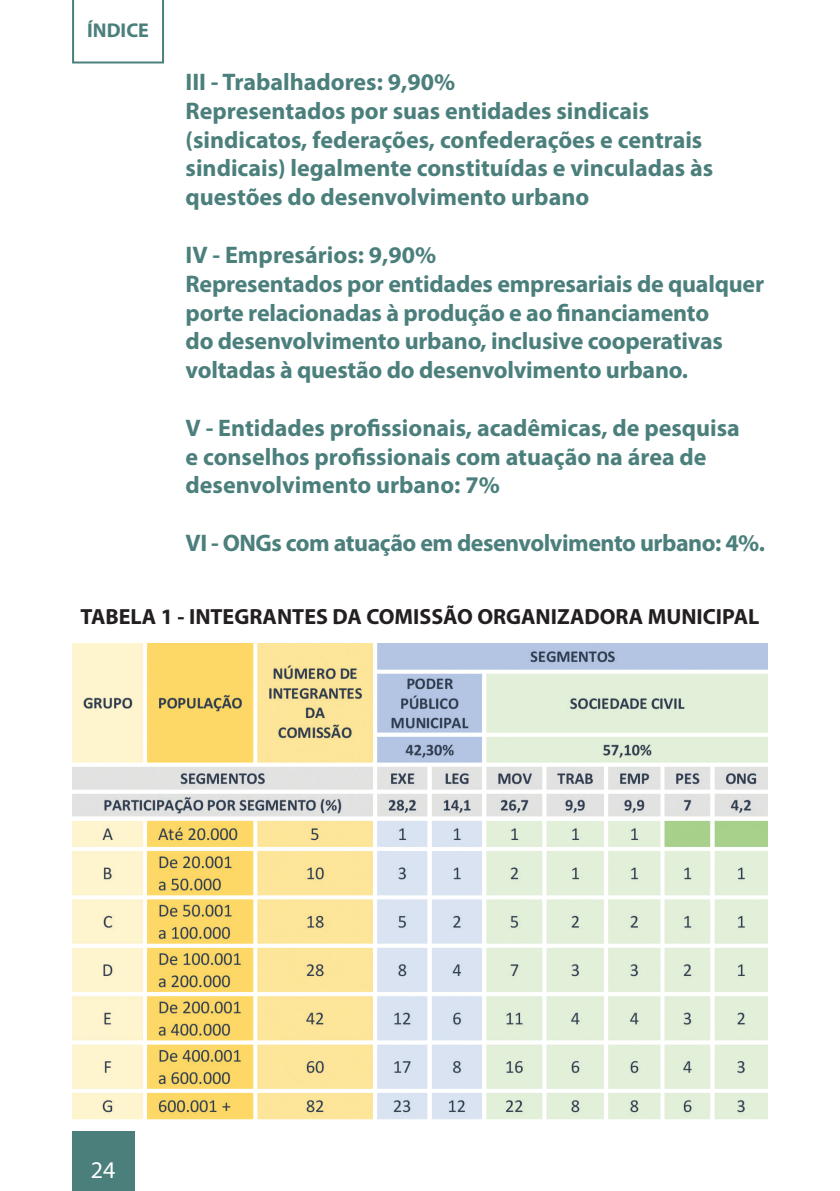
<style>
.page{position:relative;width:840px;height:1191px;background:#fff}
.page>*{position:absolute;margin:0;border:0;box-sizing:border-box;transform-origin:0 0}
.TEXTO_12_-_GERAL{font:700 24px/28.8px "Myriad Pro";letter-spacing:-.005em;color:#4b7f7c}
.t1{font:24px "Myriad Pro";color:#fff}
.TEXTO_12_-_GERAL-2{font:700 22px "Myriad Pro";color:#231f20}
.TEXTO_12_-_GERAL-3{font:700 20px "Myriad Pro";color:#4b7f7c}
</style>
<div class="page">
<div style="left:72px;top:1131px;width:62px;height:60px;background:#4b7f7c"></div>
<img style="left:72px;top:643px;width:695px;height:477px">
<svg style="left:72px;top:0;width:92px;height:63px"></svg>
<p class="TEXTO_12_-_GERAL-3" style="left:87px;top:18px;width:63px">ÍNDICE</p>
<p class="TEXTO_12_-_GERAL" style="left:185px;top:67px;width:271px">III - Trabalhadores: 9,90%</p>
<p class="TEXTO_12_-_GERAL" style="left:185px;top:96px;width:529px">Representados por suas entidades sindicais (sindicatos, federações, confederações e centrais sindicais) legalmente constituídas e vinculadas às questões do desenvolvimento urbano</p>
<p class="TEXTO_12_-_GERAL" style="left:185px;top:240px;width:252px">IV - Empresários: 9,90%</p>
<p class="TEXTO_12_-_GERAL" style="left:185px;top:268px;width:579px">Representados por entidades empresariais de qualquer porte relacionadas à produção e ao financiamento<br>do desenvolvimento urbano, inclusive cooperativas voltadas à questão do desenvolvimento urbano.</p>
<p class="TEXTO_12_-_GERAL" style="left:185px;top:412px;width:555px">V - Entidades profissionais, acadêmicas, de pesquisa e conselhos profissionais com atuação na área de desenvolvimento urbano: 7%</p>
<p class="TEXTO_12_-_GERAL" style="left:185px;top:528px;width:580px">VI - ONGs com atuação em desenvolvimento urbano: 4%.</p>
<p class="TEXTO_12_-_GERAL-2" style="left:80px;top:602px;width:680px">TABELA 1 - INTEGRANTES DA COMISSÃO ORGANIZADORA MUNICIPAL</p>
<p class="t1" style="left:91px;top:1154px;width:26px">24</p>
</div>
